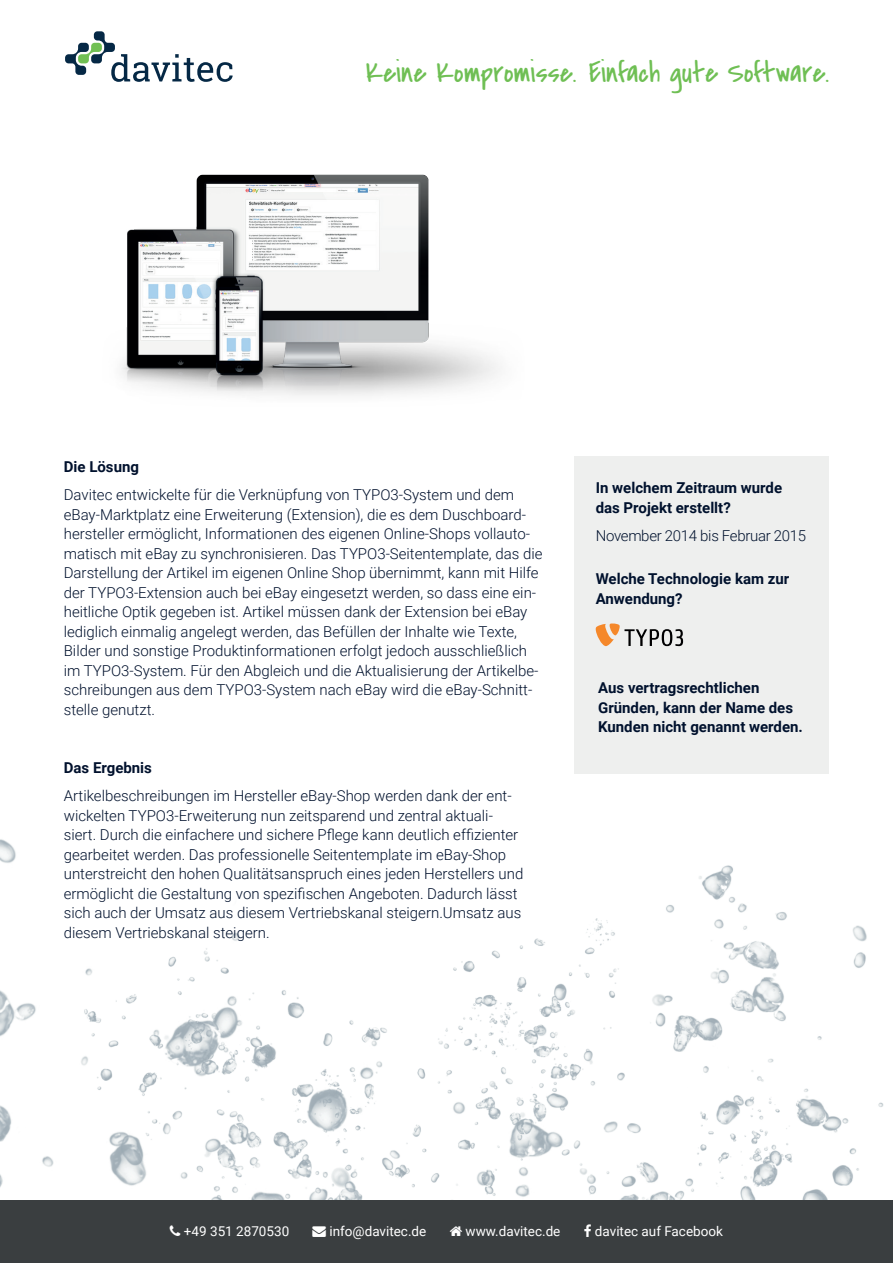
<style>
.page{position:relative;width:893px;height:1263px;background:#fff}
.page>*{position:absolute;margin:0;border:0;box-sizing:border-box;transform-origin:0 0}
.t1{font:30px "Covered By Your Grace";color:#6fbf54}
.t2{font:300 15px/19.5px "Roboto";color:#00112d}
.t3{font:700 15px/19.5px "Roboto";color:#00112d}
.t4{font:300 15px "Roboto";letter-spacing:-.02em;color:#00112d}
.t5{font:13.5px "Roboto";color:#fff}
</style>
<div class="page">
<svg style="left:65px;top:31px;width:168px;height:51px"></svg>
<div style="left:0;top:1199px;width:893px;height:64px;background:#3a3e40"></div>
<img style="left:0;top:839px;width:884px;height:360px">
<div style="left:575px;top:456px;width:254px;height:318px;background:#eeefee"></div>
<img style="left:121px;top:174px;width:379px;height:222px">
<svg style="left:596px;top:623px;width:87px;height:23px"></svg>
<h1 class="t1" style="left:366px;top:52px;width:465px">Keine Kompromisse. Einfach gute Software.</h1>
<p class="t3" style="left:64px;top:456px;width:77px">Die Lösung</p>
<p class="t2" style="left:64px;top:484px;width:480px">Davitec entwickelte für die Verknüpfung von TYPO3-System und dem eBay-Marktplatz eine Erweiterung (Extension), die es dem Duschboard&shy;hersteller ermöglicht, Informationen des eigenen Online-Shops vollauto&shy;matisch mit eBay zu synchronisieren. Das TYPO3-Seitentemplate, das die Darstellung der Artikel im eigenen Online Shop übernimmt, kann mit Hilfe der TYPO3-Extension auch bei eBay eingesetzt werden, so dass eine ein&shy;heitliche Optik gegeben ist. Artikel müssen dank der Extension bei eBay lediglich einmalig angelegt werden, das Befüllen der Inhalte wie Texte, Bilder und sonstige Produktinformationen erfolgt jedoch ausschließlich im TYPO3-System. Für den Abgleich und die Aktualisierung der Artikelbe&shy;schreibungen aus dem TYPO3-System nach eBay wird die eBay-Schnitt&shy;stelle genutzt.</p>
<p class="t3" style="left:64px;top:757px;width:90px">Das Ergebnis</p>
<p class="t2" style="left:64px;top:785px;width:461px">Artikelbeschreibungen im Hersteller eBay-Shop werden dank der ent&shy;wickelten TYPO3-Erweiterung nun zeitsparend und zentral aktuali&shy;siert. Durch die einfachere und sichere Pflege kann deutlich effizienter gearbeitet werden. Das professionelle Seitentemplate im eBay-Shop unterstreicht den hohen Qualitätsanspruch eines jeden Herstellers und ermöglicht die Gestaltung von spezifischen Angeboten. Dadurch lässt sich auch der Umsatz aus diesem Vertriebskanal steigern.Umsatz aus diesem Vertriebskanal steigern.</p>
<p class="t3" style="left:596px;top:478px;width:188px">In welchem Zeitraum wurde das Projekt erstellt?</p>
<p class="t4" style="left:596px;top:525px;width:212px">November 2014 bis Februar 2015</p>
<p class="t3" style="left:596px;top:568px;width:195px">Welche Technologie kam zur<br>Anwendung?</p>
<p class="t3" style="left:598px;top:678px;width:206px">Aus vertragsrechtlichen<br>Gründen, kann der Name des<br>Kunden nicht genannt werden.</p>
<p class="t5" style="left:184px;top:1222px;width:107px">+49 351 2870530</p>
<p class="t5" style="left:313px;top:1222px;width:115px">→ info@davitec.de</p>
<p class="t5" style="left:466px;top:1222px;width:96px">www.davitec.de</p>
<p class="t5" style="left:595px;top:1222px;width:130px">davitec auf Facebook</p>
</div>
